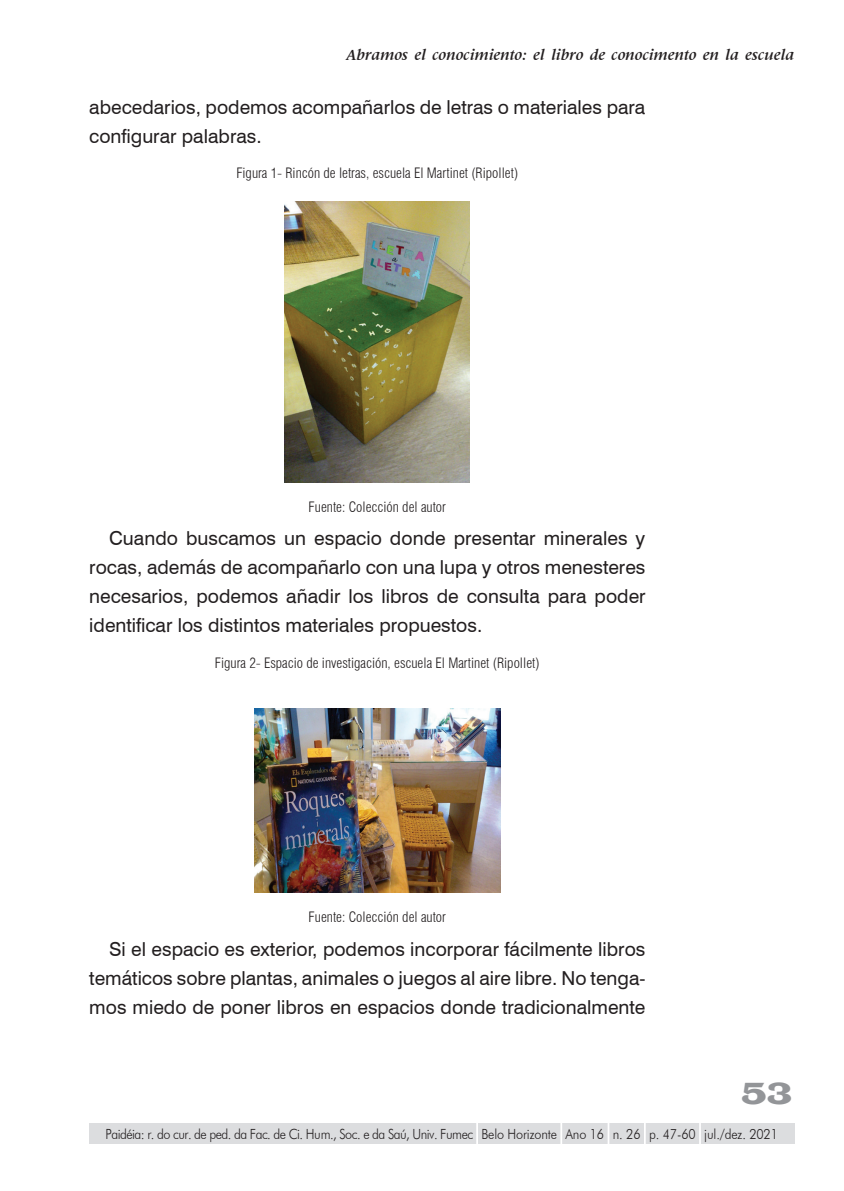
<style>
.page{position:relative;width:844px;height:1191px;background:#fff}
.page>*{position:absolute;margin:0;border:0;box-sizing:border-box;transform-origin:0 0}
.t1{font:31.5px "Latin Wid D";color:#939598;scale:.7 1}
.t2{font:19.25px/28.9px "Swiss 721 BT";color:#231f20;text-align:justify}
.t3{font:italic 700 15.75px "Latin 725 BT";color:#231f20}
.t4{font:300 condensed 14px "Swiss 721 BT";color:#231f20}
.t5{font:300 14px "Futura BT";letter-spacing:-.04em;color:#231f20;scale:.9 1}
</style>
<div class="page">
<div style="left:89px;top:1122px;width:705px;height:21px;background:#dcdddf"></div>
<hr style="left:476px;top:1122px;width:2px;height:23px;background:#fff">
<hr style="left:560px;top:1122px;width:2px;height:23px;background:#fff">
<hr style="left:607px;top:1122px;width:2px;height:23px;background:#fff">
<hr style="left:643px;top:1122px;width:2px;height:23px;background:#fff">
<svg style="left:699px;top:1122px;width:1px;height:21px"></svg>
<img style="left:285px;top:201px;width:184px;height:281px">
<img style="left:254px;top:708px;width:246px;height:185px">
<p class="t3" style="left:346px;top:46px;width:449px">Abramos el conocimiento: el libro de conocimento en la escuela</p>
<p class="t2" style="left:89px;top:92px;width:557px">abecedarios, podemos acompañarlos de letras o materiales para configurar palabras.</p>
<p class="t4" style="left:236px;top:165px;width:283px">Figura 1- Rincón de letras, escuela El Martinet (Ripollet)</p>
<p class="t4" style="left:308px;top:498px;width:139px">Fuente: Colección del autor</p>
<p class="t2" style="left:89px;top:523px;width:557px;text-indent:20px">Cuando buscamos un espacio donde presentar minerales y rocas, además de acompañarlo con una lupa y otros menesteres necesarios, podemos añadir los libros de consulta para poder identificar los distintos materiales propuestos.</p>
<p class="t4" style="left:215px;top:654px;width:326px">Figura 2- Espacio de investigación, escuela El Martinet (Ripollet)</p>
<p class="t4" style="left:308px;top:908px;width:139px">Fuente: Colección del autor</p>
<p class="t2" style="left:89px;top:934px;width:557px;text-indent:20px">Si el espacio es exterior, podemos incorporar fácilmente libros temáticos sobre plantas, animales o juegos al aire libre. No tenga&shy;mos miedo de poner libros en espacios donde tradicionalmente</p>
<h1 class="t1" style="left:741px;top:1073px;width:74px">53</h1>
<p class="t5" style="left:106px;top:1125px;width:748px">Paidéia: r. do cur. de ped. da Fac. de Ci. Hum., Soc. e da Saú, Univ. Fumec Belo Horizonte Ano 16 n. 26 p. 47-60 jul./dez. 2021</p>
</div>
